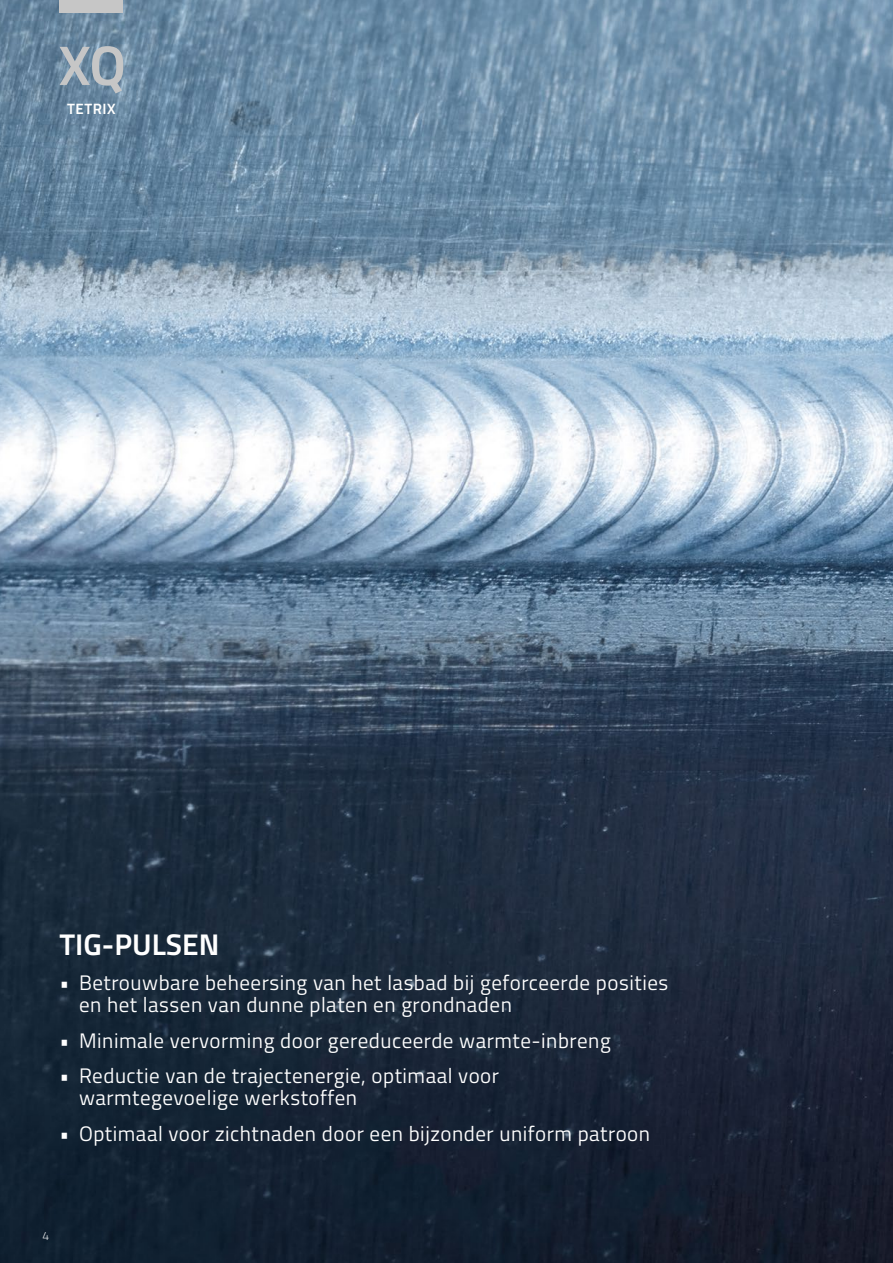
<style>
.page{position:relative;width:893px;height:1263px;background:#fff}
.page>*{position:absolute;margin:0;border:0;box-sizing:border-box;transform-origin:0 0}
.t1{font:700 30px "Titillium Text";color:#fff}
.t2{font:21px/22.5px "Titillium Text";letter-spacing:.025em;color:#fff}
.t3{font:700 15px "Titillium Text";letter-spacing:.03em;color:#fff}
.t4{font:300 12px "Titillium Text";color:#fff}
</style>
<div class="page">
<img style="left:0;top:0;width:893px;height:1263px">
<svg style="left:60px;top:46px;width:63px;height:47px;background:#8fa0af"></svg>
<div style="left:60px;top:0;width:63px;height:13px;background:#c6c6c6"></div>
<p class="t3" style="left:67px;top:97px;width:50px">TETRIX</p>
<h1 class="t1" style="left:60px;top:921px;width:161px">TIG-PULSEN</h1>
<p class="t2" style="left:79px;top:970px;width:591px;text-indent:-20px">• Betrouwbare beheersing van het lasbad bij geforceerde posities en het lassen van dunne platen en grondnaden</p>
<p class="t2" style="left:60px;top:1028px;width:553px">• Minimale vervorming door gereduceerde warmte-inbreng</p>
<p class="t2" style="left:79px;top:1063px;width:422px;text-indent:-20px">• Reductie van de trajectenergie, optimaal voor warmtegevoelige werkstoffen</p>
<p class="t2" style="left:60px;top:1121px;width:592px">• Optimaal voor zichtnaden door een bijzonder uniform patroon</p>
<p class="t4" style="left:43px;top:1227px;width:8px">4</p>
</div>
